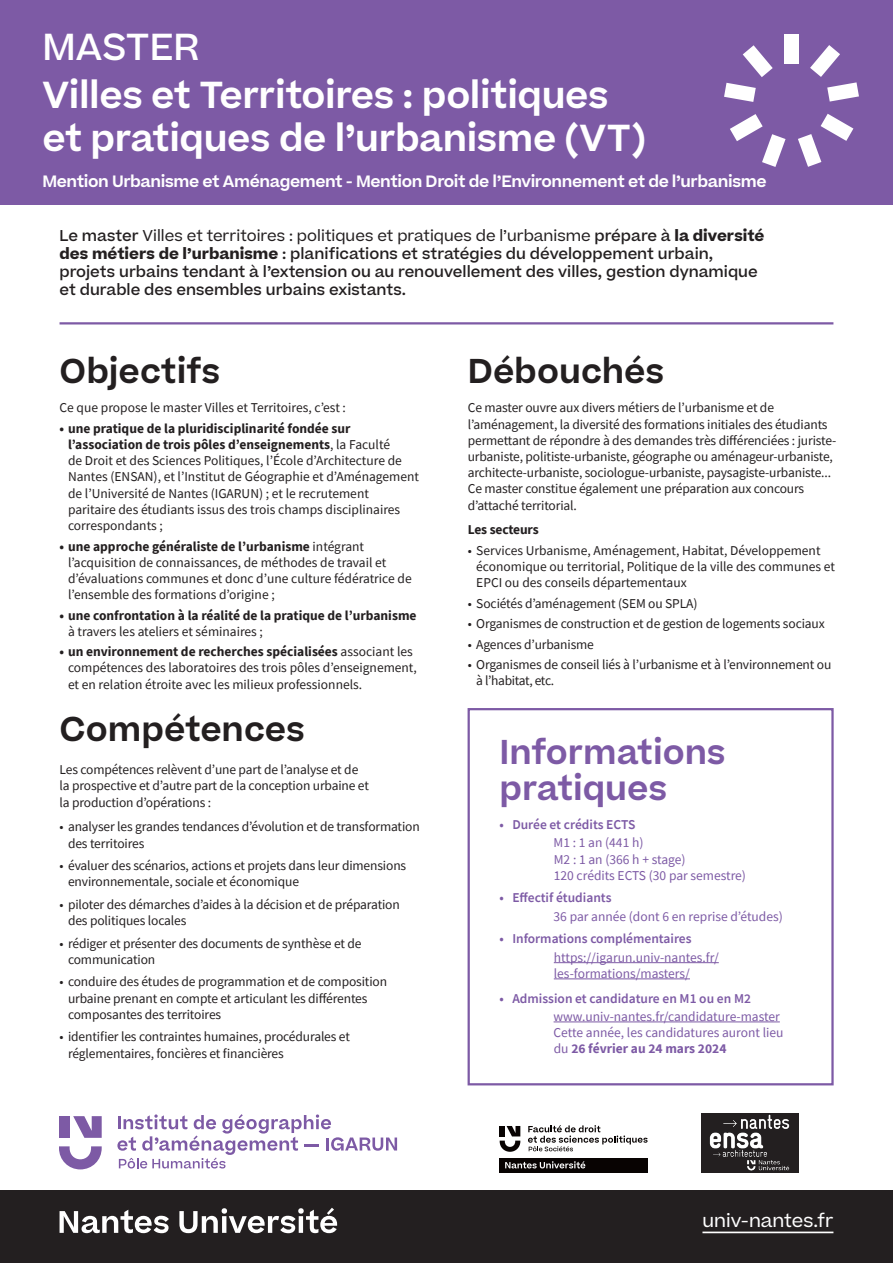
<style>
.page{position:relative;width:893px;height:1263px;background:#fff}
.page>*{position:absolute;margin:0;border:0;box-sizing:border-box;transform-origin:0 0}
.t1{font:600 36px/43.2px "Beatrice";letter-spacing:-.01em;color:#fff}
.t2{font:500 36px "Beatrice";color:#fff}
.t3{font:600 33px "Beatrice";color:#231f20}
.t4{font:600 33px/36px "Beatrice";color:#7d5aa5}
.t5{font:18px "Beatrice";color:#fff}
.t6{font:600 15.75px "Beatrice";letter-spacing:-.025em;color:#fff}
.t7{font:500 15px/18px "Beatrice";color:#231f20}
.t8{font:13.5px/16.2px "Source Sans Pro";letter-spacing:-.01em;color:#231f20}
.t9{font:13.5px/16.2px "Source Sans Pro";color:#7d5aa5}
.t10{font:600 13.5px "Source Sans Pro";color:#7d5aa5}
.t11{font:700 13.5px "Source Sans Pro";color:#231f20}
.s1{font-weight:400}
.s2{font-weight:700}
</style>
<div class="page">
<div style="left:0;top:0;width:893px;height:204px;background:#7d5aa5"></div>
<div style="left:701px;top:1113px;width:98px;height:59px;background:#231f20"></div>
<hr style="left:60px;top:322px;width:773px;height:2px;background:#7d5aa5">
<hr style="left:554px;top:962px;width:165px;height:1px;background:#7d5aa5">
<hr style="left:554px;top:978px;width:136px;height:1px;background:#7d5aa5">
<hr style="left:554px;top:1021px;width:226px;height:1px;background:#7d5aa5">
<div style="left:468px;top:708px;width:366px;height:377px;border:2px solid #7d5aa5"></div>
<div style="left:784px;top:34px;width:14px;height:30px;background:#fff"></div>
<svg style="left:743px;top:45px;width:30px;height:32px"></svg>
<svg style="left:724px;top:83px;width:32px;height:19px"></svg>
<svg style="left:730px;top:114px;width:55px;height:53px"></svg>
<svg style="left:798px;top:114px;width:55px;height:53px"></svg>
<svg style="left:810px;top:45px;width:49px;height:57px"></svg>
<img style="left:709px;top:1114px;width:81px;height:57px">
<svg style="left:500px;top:1126px;width:20px;height:26px"></svg>
<div style="left:500px;top:1126px;width:5px;height:10px;background:#080302"></div>
<svg style="left:528px;top:1125px;width:120px;height:26px"></svg>
<div style="left:499px;top:1158px;width:149px;height:14px;background:#080302"></div>
<svg style="left:505px;top:1161px;width:80px;height:7px"></svg>
<div style="left:0;top:1191px;width:893px;height:72px;background:#231f20"></div>
<svg style="left:60px;top:1208px;width:277px;height:25px"></svg>
<hr style="left:702px;top:1231px;width:131px;height:2px;background:#fff">
<svg style="left:59px;top:1146px;width:43px;height:23px"></svg>
<svg style="left:73px;top:1116px;width:29px;height:22px"></svg>
<div style="left:59px;top:1116px;width:10px;height:22px;background:#7d5aa5"></div>
<svg style="left:117px;top:1114px;width:280px;height:54px"></svg>
<h1 class="t2" style="left:43px;top:24px;width:158px">MASTER</h1>
<h1 class="t1" style="left:43px;top:73px;width:605px">Villes et Territoires : politiques et pratiques de l’urbanisme (VT)</h1>
<p class="t6" style="left:43px;top:171px;width:725px">Mention Urbanisme et Aménagement - Mention Droit de l’Environnement et de l’urbanisme</p>
<p class="t7" style="left:60px;top:226px;width:706px">Le master <span class="s1">Villes et territoires : politiques et pratiques de l’urbanisme</span> prépare à <span class="s2">la diversité des métiers de l’urbanisme</span> : planifications et stratégies du développement urbain, projets urbains tendant à l’extension ou au renouvellement des villes, gestion dynamique et durable des ensembles urbains existants.</p>
<h2 class="t3" style="left:60px;top:349px;width:162px">Objectifs</h2>
<p class="t8" style="left:60px;top:400px;width:288px">Ce que propose le master Villes et Territoires, c’est :</p>
<p class="t8" style="left:68px;top:420px;width:352px;text-indent:-9px"><span class="s2">• une pratique de la pluridisciplinarité fondée sur l’association de trois pôles d’enseignements</span>, la Faculté<br>de Droit et des Sciences Politiques, l’École d’Architecture de Nantes (ENSAN), et l’Institut de Géographie et d’Aménagement de l’Université de Nantes (IGARUN) ; et le recrutement paritaire des étudiants issus des trois champs disciplinaires correspondants ;</p>
<p class="t8" style="left:68px;top:538px;width:345px;text-indent:-9px"><span class="s2">• une approche généraliste de l’urbanisme</span> intégrant l’acquisition de connaissances, de méthodes de travail et d’évaluations communes et donc d’une culture fédératrice de l’ensemble des formations d’origine ;</p>
<p class="t11" style="left:60px;top:606px;width:359px">• une confrontation à la réalité de la pratique de l’urbanisme</p>
<p class="t8" style="left:68px;top:623px;width:196px">à travers les ateliers et séminaires ;</p>
<p class="t8" style="left:68px;top:643px;width:350px;text-indent:-9px"><span class="s2">• un environnement de recherches spécialisées</span> associant les compétences des laboratoires des trois pôles d’enseignement, et en relation étroite avec les milieux professionnels.</p>
<h2 class="t3" style="left:60px;top:707px;width:247px">Compétences</h2>
<p class="t8" style="left:60px;top:761px;width:311px">Les compétences relèvent d’une part de l’analyse et de la prospective et d’autre part de la conception urbaine et la production d’opérations :</p>
<p class="t8" style="left:68px;top:819px;width:353px;text-indent:-9px">• analyser les grandes tendances d’évolution et de transformation des territoires</p>
<p class="t8" style="left:68px;top:857px;width:340px;text-indent:-9px">• évaluer des scénarios, actions et projets dans leur dimensions environnementale, sociale et économique</p>
<p class="t8" style="left:68px;top:896px;width:333px;text-indent:-9px">• piloter des démarches d’aides à la décision et de préparation des politiques locales</p>
<p class="t8" style="left:68px;top:935px;width:295px;text-indent:-9px">• rédiger et présenter des documents de synthèse et de communication</p>
<p class="t8" style="left:68px;top:974px;width:321px;text-indent:-9px">• conduire des études de programmation et de composition urbaine prenant en compte et articulant les différentes composantes des territoires</p>
<p class="t8" style="left:68px;top:1029px;width:283px;text-indent:-9px">• identifier les contraintes humaines, procédurales et réglementaires, foncières et financières</p>
<h2 class="t3" style="left:468px;top:349px;width:198px">Débouchés</h2>
<p class="t8" style="left:468px;top:400px;width:370px">Ce master ouvre aux divers métiers de l’urbanisme et de l’aménagement, la diversité des formations initiales des étudiants permettant de répondre à des demandes très différenciées : juriste&shy;urbaniste, politiste-urbaniste, géographe ou aménageur-urbaniste, architecte-urbaniste, sociologue-urbaniste, paysagiste-urbaniste...<br>Ce master constitue également une préparation aux concours d’attaché territorial.</p>
<p class="t11" style="left:468px;top:521px;width:72px">Les secteurs</p>
<p class="t8" style="left:476px;top:542px;width:360px;text-indent:-9px">• Services Urbanisme, Aménagement, Habitat, Développement économique ou territorial, Politique de la ville des communes et<br>EPCI ou des conseils départementaux</p>
<p class="t8" style="left:468px;top:595px;width:231px">• Sociétés d’aménagement (SEM ou SPLA)</p>
<p class="t8" style="left:468px;top:615px;width:358px">• Organismes de construction et de gestion de logements sociaux</p>
<p class="t8" style="left:468px;top:636px;width:128px">• Agences d’urbanisme</p>
<p class="t8" style="left:476px;top:656px;width:357px;text-indent:-9px">• Organismes de conseil liés à l’urbanisme et à l’environnement ou à l’habitat, etc.</p>
<h2 class="t4" style="left:500px;top:734px;width:228px">Informations pratiques</h2>
<p class="t10" style="left:500px;top:816px;width:137px">• Durée et crédits ECTS</p>
<p class="t9" style="left:554px;top:835px;width:194px">M1 : 1 an (441 h)<br>M2 : 1 an (366 h + stage)<br>120 crédits ECTS (30 par semestre)</p>
<p class="t10" style="left:500px;top:889px;width:113px">• Effectif étudiants</p>
<p class="t9" style="left:554px;top:908px;width:231px">36 par année (dont 6 en reprise d’études)</p>
<p class="t10" style="left:500px;top:930px;width:194px">• Informations complémentaires</p>
<p class="t9" style="left:554px;top:949px;width:166px">https://igarun.univ-nantes.fr/ les-formations/masters/</p>
<p class="t10" style="left:500px;top:989px;width:253px">• Admission et candidature en M1 ou en M2</p>
<p class="t9" style="left:554px;top:1008px;width:231px">www.univ-nantes.fr/candidature-master<br>Cette année, les candidatures auront lieu du <span class="s2">26 février au 24 mars 2024</span></p>
<h3 class="t5" style="left:702px;top:1208px;width:132px">univ-nantes.fr</h3>
</div>
